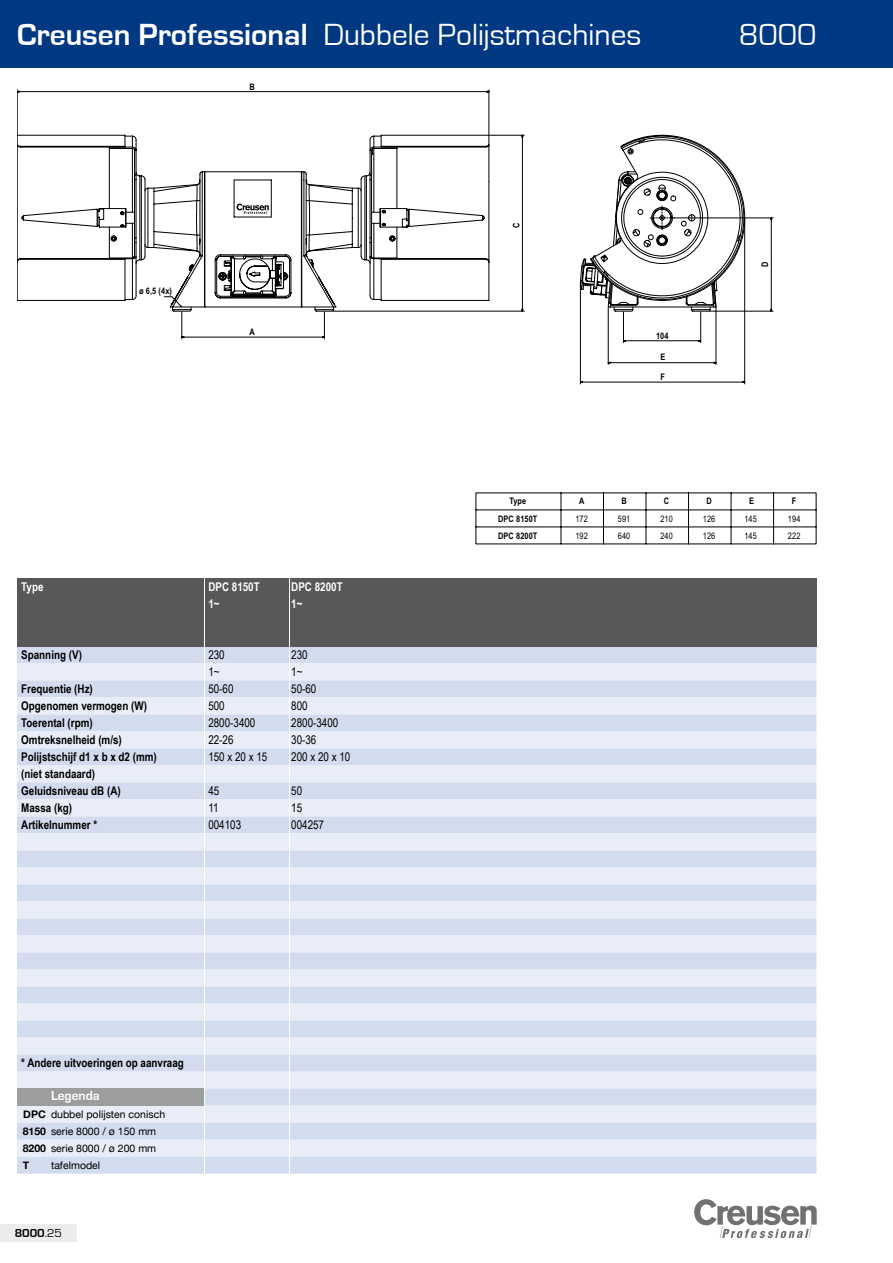
<style>
.page{position:relative;width:893px;height:1263px;background:#fff}
.page>*{position:absolute;margin:0;border:0;box-sizing:border-box;transform-origin:0 0}
.t1{font:31.5px "Eurostile";color:#fff}
.t2{font:700 13.5px "Eurostile";color:#fff}
.t3{font:700 12px/17px "Arial Narrow";color:#000}
.t4{font:12px "Arial Narrow";color:#000}
.t5{font:700 12px "Arial Narrow";color:#fff}
.t6{font:700 12px "Eurostile";color:#000}
.t7{font:10.5px/17px "Helvetica Neue";color:#000}
.t8{font:9px/17px "Arial Narrow";letter-spacing:.01em;color:#000;text-align:center}
.t9{font:700 9px/17px "Arial Narrow";letter-spacing:.01em;color:#000;text-align:center}
.s1{font-weight:700}
.s2{font-weight:400}
</style>
<div class="page">
<div style="left:0;top:0;width:893px;height:68px;background:#003882"></div>
<div style="left:0;top:1225px;width:77px;height:17px;background:#ececed"></div>
<hr style="left:19px;top:91px;width:468px;height:1px;background:#000">
<hr style="left:489px;top:90px;width:1px;height:44px;background:#000">
<hr style="left:17px;top:90px;width:1px;height:44px;background:#000">
<hr style="left:522px;top:137px;width:1px;height:172px;background:#000">
<hr style="left:490px;top:135px;width:34px;height:1px;background:#000">
<hr style="left:333px;top:311px;width:191px;height:1px;background:#000">
<hr style="left:625px;top:340px;width:74px;height:1px;background:#000">
<hr style="left:623px;top:312px;width:1px;height:31px;background:#000">
<hr style="left:700px;top:312px;width:1px;height:31px;background:#000">
<hr style="left:610px;top:362px;width:104px;height:1px;background:#000">
<hr style="left:608px;top:308px;width:1px;height:56px;background:#000">
<hr style="left:716px;top:308px;width:1px;height:56px;background:#000">
<hr style="left:582px;top:382px;width:161px;height:1px;background:#000">
<hr style="left:580px;top:283px;width:1px;height:101px;background:#000">
<hr style="left:744px;top:219px;width:1px;height:165px;background:#000">
<hr style="left:771px;top:220px;width:1px;height:89px;background:#000">
<hr style="left:709px;top:311px;width:64px;height:1px;background:#000">
<hr style="left:674px;top:218px;width:99px;height:1px;background:#000">
<svg style="left:580px;top:135px;width:165px;height:177px"></svg>
<svg style="left:475px;top:492px;width:341px;height:52px"></svg>
<svg style="left:17px;top:135px;width:472px;height:204px"></svg>
<div style="left:17px;top:1140px;width:799px;height:17px;background:#e9edf7"></div>
<div style="left:17px;top:646px;width:799px;height:17px;background:#d3dcee"></div>
<div style="left:17px;top:663px;width:799px;height:17px;background:#e9edf7"></div>
<div style="left:17px;top:680px;width:799px;height:17px;background:#d3dcee"></div>
<div style="left:17px;top:697px;width:799px;height:17px;background:#e9edf7"></div>
<div style="left:17px;top:714px;width:799px;height:17px;background:#d3dcee"></div>
<div style="left:17px;top:731px;width:799px;height:17px;background:#e9edf7"></div>
<div style="left:17px;top:748px;width:799px;height:17px;background:#d3dcee"></div>
<div style="left:17px;top:765px;width:799px;height:17px;background:#e9edf7"></div>
<div style="left:17px;top:782px;width:799px;height:17px;background:#d3dcee"></div>
<div style="left:17px;top:799px;width:799px;height:17px;background:#e9edf7"></div>
<div style="left:17px;top:816px;width:799px;height:17px;background:#d3dcee"></div>
<div style="left:17px;top:833px;width:799px;height:17px;background:#e9edf7"></div>
<div style="left:17px;top:850px;width:799px;height:17px;background:#d3dcee"></div>
<div style="left:17px;top:867px;width:799px;height:17px;background:#e9edf7"></div>
<div style="left:17px;top:884px;width:799px;height:17px;background:#d3dcee"></div>
<div style="left:17px;top:901px;width:799px;height:17px;background:#e9edf7"></div>
<div style="left:17px;top:918px;width:799px;height:17px;background:#d3dcee"></div>
<div style="left:17px;top:935px;width:799px;height:17px;background:#e9edf7"></div>
<div style="left:17px;top:952px;width:799px;height:17px;background:#d3dcee"></div>
<div style="left:17px;top:969px;width:799px;height:17px;background:#e9edf7"></div>
<div style="left:17px;top:986px;width:799px;height:17px;background:#d3dcee"></div>
<div style="left:17px;top:1003px;width:799px;height:17px;background:#e9edf7"></div>
<div style="left:17px;top:1020px;width:799px;height:17px;background:#d3dcee"></div>
<div style="left:17px;top:1037px;width:799px;height:17px;background:#e9edf7"></div>
<div style="left:17px;top:1054px;width:799px;height:17px;background:#d3dcee"></div>
<div style="left:17px;top:1071px;width:799px;height:18px;background:#e9edf7"></div>
<div style="left:17px;top:1089px;width:799px;height:17px;background:#d3dcee"></div>
<div style="left:17px;top:1106px;width:799px;height:17px;background:#e9edf7"></div>
<div style="left:17px;top:1123px;width:799px;height:17px;background:#d3dcee"></div>
<div style="left:17px;top:1157px;width:799px;height:17px;background:#d3dcee"></div>
<div style="left:17px;top:578px;width:799px;height:68px;background:#58585a"></div>
<div style="left:17px;top:1089px;width:187px;height:17px;background:#9c9d9f"></div>
<svg style="left:694px;top:1199px;width:123px;height:39px"></svg>
<hr style="left:204px;top:578px;width:1px;height:596px;background:#fff">
<hr style="left:289px;top:578px;width:1px;height:596px;background:#fff">
<p class="t1" style="left:17px;top:17px;width:626px"><span class="s1">Creusen Professional</span> Dubbele Polijstmachines</p>
<p class="t1" style="left:739px;top:17px;width:79px">8000</p>
<p class="t9" style="left:249px;top:78px;width:7px">B</p>
<p class="t9" style="left:139px;top:282px;width:34px">ø 6,5 (4x)</p>
<p class="t9" style="left:249px;top:323px;width:7px">A</p>
<p class="t5" style="left:21px;top:580px;width:24px">Type</p>
<p class="t5" style="left:208px;top:580px;width:53px">DPC 8150T</p>
<p class="t5" style="left:291px;top:580px;width:53px">DPC 8200T</p>
<p class="t5" style="left:208px;top:597px;width:13px">1~</p>
<p class="t5" style="left:291px;top:597px;width:13px">1~</p>
<p class="t3" style="left:21px;top:646px;width:62px">Spanning (V)</p>
<p class="t4" style="left:208px;top:648px;width:18px">230</p>
<p class="t4" style="left:291px;top:648px;width:18px">230</p>
<p class="t4" style="left:208px;top:665px;width:13px">1~</p>
<p class="t4" style="left:291px;top:665px;width:13px">1~</p>
<p class="t3" style="left:21px;top:680px;width:73px">Frequentie (Hz)</p>
<p class="t4" style="left:208px;top:682px;width:27px">50-60</p>
<p class="t4" style="left:291px;top:682px;width:27px">50-60</p>
<p class="t3" style="left:21px;top:697px;width:127px">Opgenomen vermogen (W)</p>
<p class="t4" style="left:208px;top:699px;width:18px">500</p>
<p class="t4" style="left:291px;top:699px;width:18px">800</p>
<p class="t3" style="left:21px;top:714px;width:73px">Toerental (rpm)</p>
<p class="t4" style="left:208px;top:716px;width:49px">2800-3400</p>
<p class="t4" style="left:291px;top:716px;width:49px">2800-3400</p>
<p class="t3" style="left:21px;top:731px;width:102px">Omtreksnelheid (m/s)</p>
<p class="t4" style="left:208px;top:733px;width:27px">22-26</p>
<p class="t4" style="left:291px;top:733px;width:27px">30-36</p>
<p class="t3" style="left:21px;top:748px;width:137px">Polijstschijf d1 x b x d2 (mm)</p>
<p class="t4" style="left:208px;top:750px;width:61px">150 x 20 x 15</p>
<p class="t4" style="left:291px;top:750px;width:61px">200 x 20 x 10</p>
<p class="t3" style="left:21px;top:765px;width:101px">(niet standaard)<br>Geluidsniveau dB (A)</p>
<p class="t4" style="left:208px;top:784px;width:12px">45</p>
<p class="t4" style="left:291px;top:784px;width:12px">50</p>
<p class="t3" style="left:21px;top:799px;width:52px">Massa (kg)</p>
<p class="t4" style="left:208px;top:801px;width:12px">11</p>
<p class="t4" style="left:291px;top:801px;width:12px">15</p>
<p class="t3" style="left:21px;top:816px;width:78px">Artikelnummer *</p>
<p class="t4" style="left:208px;top:818px;width:34px">004103</p>
<p class="t4" style="left:291px;top:818px;width:34px">004257</p>
<p class="t3" style="left:21px;top:1054px;width:164px">* Andere uitvoeringen op aanvraag</p>
<p class="t2" style="left:51px;top:1088px;width:50px">Legenda</p>
<p class="t7" style="left:23px;top:1106px;width:144px"><span class="s1">DPC</span> dubbel polijsten conisch<br><span class="s1">8150</span> serie 8000 / ø 150 mm<br><span class="s1">8200</span> serie 8000 / ø 200 mm<br><span class="s1">T</span></p>
<p class="t7" style="left:51px;top:1157px;width:51px">tafelmodel</p>
<p class="t6" style="left:15px;top:1227px;width:41px">8000<span class="s2">.25</span></p>
<p class="t9" style="left:508px;top:228px;width:7px;rotate:-90deg">C</p>
<p class="t9" style="left:656px;top:327px;width:14px">104</p>
<p class="t9" style="left:661px;top:348px;width:6px;line-height:19.2px;text-align:left">E<br>F</p>
<p class="t9" style="left:756px;top:267px;width:7px;rotate:-90deg">D</p>
<p class="t9" style="left:498px;top:493px;width:41px">Type<br>DPC 8150T</p>
<p class="t8" style="left:575px;top:493px;width:14px"><span class="s1">A<br></span>172</p>
<p class="t8" style="left:618px;top:493px;width:14px"><span class="s1">B<br></span>591</p>
<p class="t8" style="left:660px;top:493px;width:14px"><span class="s1">C<br></span>210</p>
<p class="t8" style="left:703px;top:493px;width:14px"><span class="s1">D<br></span>126</p>
<p class="t8" style="left:744px;top:493px;width:14px"><span class="s1">E<br></span>145</p>
<p class="t8" style="left:788px;top:493px;width:14px"><span class="s1">F<br></span>194</p>
<p class="t9" style="left:498px;top:527px;width:41px">DPC 8200T</p>
<p class="t8" style="left:575px;top:527px;width:14px">192</p>
<p class="t8" style="left:618px;top:527px;width:14px">640</p>
<p class="t8" style="left:660px;top:527px;width:14px">240</p>
<p class="t8" style="left:703px;top:527px;width:14px">126</p>
<p class="t8" style="left:744px;top:527px;width:14px">145</p>
<p class="t8" style="left:788px;top:527px;width:14px">222</p>
</div>
